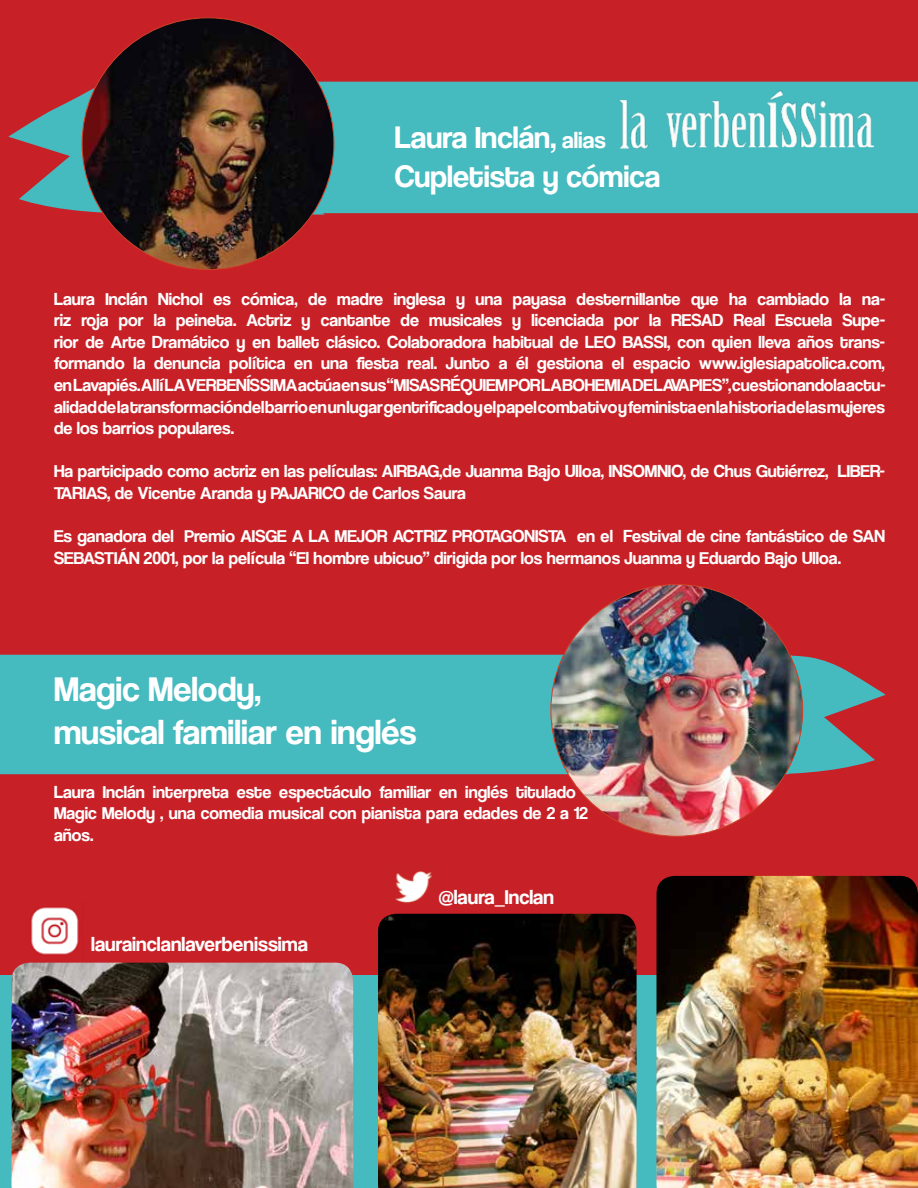
<style>
.page{position:relative;width:918px;height:1188px;background:#fff}
.page>*{position:absolute;margin:0;border:0;box-sizing:border-box;transform-origin:0 0}
.t1{font:36px/43.2px "Coolvetica Rg";color:#fff}
.t2{font:32.1px/38.4px "Coolvetica Rg";color:#fff}
.t3{font:21px "Coolvetica Rg";color:#fff}
.t4{font:18px/21.6px "Coolvetica Rg";color:#fff}
.s1{font-size:24px}
</style>
<div class="page">
<div style="left:0;top:0;width:918px;height:975px;background:#c72127"></div>
<svg style="left:8px;top:81px;width:910px;height:134px;background:#51abb0"></svg>
<div style="left:0;top:975px;width:918px;height:213px;background:#45babf"></div>
<img style="left:620px;top:101px;width:35px;height:50px">
<img style="left:666px;top:55px;width:208px;height:92px">
<img style="left:12px;top:963px;width:341px;height:225px">
<img style="left:378px;top:914px;width:259px;height:274px">
<img style="left:82px;top:18px;width:252px;height:252px;border-radius:126px">
<svg style="left:0;top:653px;width:886px;height:123px;background:#50acb1"></svg>
<img style="left:551px;top:584px;width:252px;height:252px;border-radius:126px">
<img style="left:26px;top:902px;width:58px;height:58px">
<img style="left:383px;top:862px;width:61px;height:49px">
<img style="left:657px;top:876px;width:261px;height:312px">
<h2 class="t2" style="left:395px;top:118px;width:267px">Laura Inclán, <span class="s1">alias<br></span>Cupletista y cómica</h2>
<p class="t4" style="left:54px;top:288px;width:833px;text-align:justify">Laura Inclán Nichol es cómica, de madre inglesa y una payasa desternillante que ha cambiado la na&shy;riz roja por la peineta. Actriz y cantante de musicales y licenciada por la RESAD Real Escuela Supe&shy;rior de Arte Dramático y en ballet clásico. Colaboradora habitual de LEO BASSI, con quien lleva años trans&shy;formando la denuncia política en una fiesta real. Junto a él gestiona el espacio www.iglesiapatolica.com, en Lavapiés. Allí LA VERBENÍSSIMA actúa en sus “MISAS RÉQUIEM POR LA BOHEMIA DE LAVAPIES”, cuestionandola actu&shy;alidad de la transformacióndel barrio en un lugar gentrificado y el papel combativo y feminista en la historia de las mujeres de los barrios populares.</p>
<p class="t4" style="left:54px;top:460px;width:833px">Ha participado como actriz en las películas: AIRBAG,de Juanma Bajo Ulloa, INSOMNIO, de Chus Gutiérrez, LIBER-<br>TARIAS, de Vicente Aranda y PAJARICO de Carlos Saura</p>
<p class="t4" style="left:54px;top:525px;width:833px">Es ganadora del Premio AISGE A LA MEJOR ACTRIZ PROTAGONISTA en el Festival de cine fantástico de SAN<br>SEBASTIÁN 2001, por la película “El hombre ubicuo” dirigida por los hermanos Juanma y Eduardo Bajo Ulloa.</p>
<h1 class="t1" style="left:54px;top:667px;width:364px">Magic Melody,<br>musical familiar en inglés</h1>
<p class="t4" style="left:54px;top:781px;width:535px">Laura Inclán interpreta este espectáculo familiar en inglés titulado<br>Magic Melody , una comedia musical con pianista para edades de 2 a 12 años.</p>
<p class="t3" style="left:91px;top:932px;width:218px">laurainclanlaverbenissima</p>
<p class="t3" style="left:439px;top:885px;width:117px">@laura_Inclan</p>
</div>
